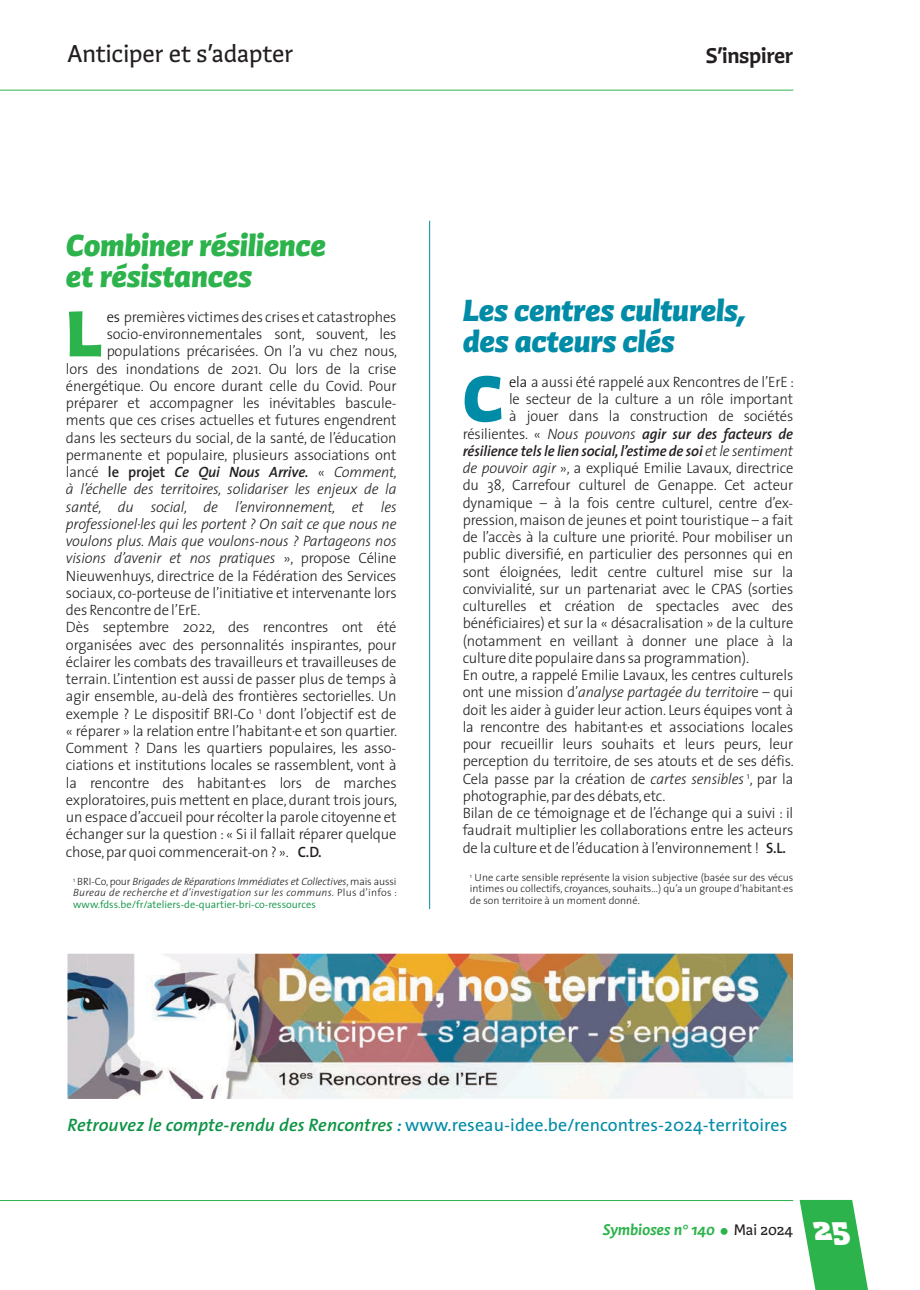
<style>
.page{position:relative;width:920px;height:1290px;background:#fff}
.page>*{position:absolute;margin:0;border:0;box-sizing:border-box;transform-origin:0 0}
.t1{font:900 63.45px "Winco";color:#2cb34b}
.t2{font:900 63.45px "Winco";color:#008ba7}
.t3{font:italic 900 30px/31.5px "Winco";color:#008ba7}
.t4{font:italic 900 30px/31.5px "Winco";color:#2cb34b}
.t5{font:24px "Winco";color:#231f20}
.t6{font:700 21px "Winco";letter-spacing:-.015em;color:#231f20}
.t7{font:18px "The Sans";letter-spacing:.005em;color:#008ba7}
.t8{font:italic 700 15.15px "Winco";color:#2cb34b}
.t9{font:300 15px "The Sans";letter-spacing:-.01em;color:#231f20}
.t10{font:italic 300 15px "The Sans";letter-spacing:-.01em;color:#231f20}
.t11{font:italic 600 15px "The Sans";letter-spacing:-.01em;color:#231f20}
.t12{font:italic 300 10.5px/11.2px "The Sans";letter-spacing:.02em;color:#231f20;text-align:justify}
.t13{font:300 10.5px/11.2px "The Sans";color:#231f20;text-align:justify}
.s1{color:#080505}
.s2{font-weight:300;font-style:normal}
.s3{font-style:normal}
.s4{font-weight:300}
.s5{font-weight:600}
.s6{font-style:normal;color:#0d9344}
.s7{font-style:italic}
.s8{font-weight:600;font-style:italic;color:#0d9344}
.s9{font-weight:600;font-style:italic}
.s10{font-weight:400;font-style:normal;font-size:15px;color:#231f20}
.s11{font-weight:400;font-style:normal;color:#231f20}
.s12{font-weight:900;font-size:33px;color:#fff}
</style>
<div class="page">
<hr style="left:0;top:90px;width:793px;height:1px;background:#2cb34b">
<svg style="left:800px;top:1200px;width:68px;height:90px"></svg>
<hr style="left:0;top:1200px;width:793px;height:1px;background:#2cb34b">
<hr style="left:429px;top:221px;width:1px;height:688px;background:#008ba7">
<img style="left:67px;top:953px;width:726px;height:146px">
<h3 class="t5" style="left:68px;top:44px;width:227px">Anticiper et s’adapter</h3>
<h2 class="t4" style="left:66px;top:232px;width:261px">Combiner résilience et résistances</h2>
<h1 class="t1" style="left:66px;top:297px;width:37px">L</h1>
<p class="t9" style="left:107px;top:311px;width:291px"><span class="s1">es</span> premières victimes des crises et catastrophes</p>
<p class="t9" style="left:107px;top:328px;width:291px">socio-environnementales sont, souvent, les</p>
<p class="t9" style="left:107px;top:345px;width:292px">populations précarisées. On l’a vu chez nous,</p>
<p class="t9" style="left:66px;top:363px;width:332px">lors des inondations de 2021. Ou lors de la crise</p>
<p class="t9" style="left:66px;top:380px;width:332px">énergétique. Ou encore durant celle du Covid. Pour</p>
<p class="t9" style="left:66px;top:397px;width:332px">préparer et accompagner les inévitables bascule-</p>
<p class="t9" style="left:66px;top:414px;width:332px">ments que ces crises actuelles et futures engendrent</p>
<p class="t9" style="left:66px;top:432px;width:332px">dans les secteurs du social, de la santé, de l’éducation</p>
<p class="t9" style="left:66px;top:449px;width:332px">permanente et populaire, plusieurs associations ont</p>
<p class="t11" style="left:66px;top:466px;width:333px"><span class="s2">lancé</span> <span class="s3">le projet</span> Ce Qui Nous Arrive. <span class="s2">«</span> <span class="s4">Comment,</span></p>
<p class="t10" style="left:66px;top:483px;width:332px">à l’échelle des territoires, solidariser les enjeux de la</p>
<p class="t10" style="left:66px;top:501px;width:332px">santé, du social, de l’environnement, et les</p>
<p class="t10" style="left:66px;top:518px;width:332px">professionel·les qui les portent ? On sait ce que nous ne</p>
<p class="t10" style="left:66px;top:535px;width:332px">voulons plus. Mais que voulons-nous ? Partageons nos</p>
<p class="t10" style="left:66px;top:552px;width:332px">visions d’avenir et nos pratiques <span class="s3">», propose Céline</span></p>
<p class="t9" style="left:66px;top:570px;width:332px">Nieuwenhuys, directrice de la Fédération des Services</p>
<p class="t9" style="left:66px;top:587px;width:332px">sociaux, co-porteuse de l’initiative et intervenante lors</p>
<p class="t9" style="left:66px;top:604px;width:136px">des Rencontre de l’ErE.</p>
<p class="t9" style="left:66px;top:621px;width:332px">Dès septembre 2022, des rencontres ont été</p>
<p class="t9" style="left:66px;top:639px;width:332px">organisées avec des personnalités inspirantes, pour</p>
<p class="t9" style="left:66px;top:656px;width:332px">éclairer les combats des travailleurs et travailleuses de</p>
<p class="t9" style="left:66px;top:673px;width:332px">terrain. L’intention est aussi de passer plus de temps à</p>
<p class="t9" style="left:66px;top:690px;width:332px">agir ensemble, au-delà des frontières sectorielles. Un</p>
<p class="t9" style="left:66px;top:708px;width:332px">exemple ? Le dispositif BRI-Co <sup>1</sup> dont l’objectif est de</p>
<p class="t9" style="left:66px;top:725px;width:333px">« réparer » la relation entre l’habitant·e et son quartier.</p>
<p class="t9" style="left:66px;top:742px;width:332px">Comment ? Dans les quartiers populaires, les asso-</p>
<p class="t9" style="left:66px;top:759px;width:332px">ciations et institutions locales se rassemblent, vont à</p>
<p class="t9" style="left:66px;top:777px;width:332px">la rencontre des habitant·es lors de marches</p>
<p class="t9" style="left:66px;top:794px;width:333px">exploratoires, puis mettent en place, durant trois jours,</p>
<p class="t9" style="left:66px;top:811px;width:332px">un espace d’accueil pour récolter la parole citoyenne et</p>
<p class="t9" style="left:66px;top:828px;width:332px">échanger sur la question : « Si il fallait réparer quelque</p>
<p class="t9" style="left:66px;top:846px;width:257px">chose, par quoi commencerait-on ? ». <span class="s5">C.D.</span></p>
<p class="t12" style="left:73px;top:877px;width:325px"><sup>1</sup> <span class="s3">BRI-Co, pour</span> Brigades de Réparations Immédiates et Collectives<span class="s3">, mais aussi </span>Bureau de recherche et d’investigation sur les communs. <span class="s3">Plus d’infos : </span><span class="s6">www.fdss.be/fr/ateliers-de-quartier-bri-co-ressources</span></p>
<h3 class="t6" style="left:706px;top:47px;width:89px">S’inspirer</h3>
<h2 class="t3" style="left:463px;top:297px;width:285px">Les centres culturels, des acteurs clés</h2>
<h1 class="t2" style="left:463px;top:362px;width:42px">C</h1>
<p class="t9" style="left:509px;top:376px;width:287px"><span class="s1">ela</span> a aussi été rappelé aux Rencontres de l’ErE :</p>
<p class="t9" style="left:509px;top:393px;width:286px">le secteur de la culture a un rôle important</p>
<p class="t9" style="left:509px;top:410px;width:286px">à jouer dans la construction de sociétés</p>
<p class="t11" style="left:463px;top:428px;width:332px"><span class="s2">résilientes. «</span> <span class="s4">Nous pouvons</span> agir sur des facteurs de</p>
<p class="t11" style="left:463px;top:445px;width:332px">résilience tels le lien social, l’estime de soi <span class="s4">et le sentiment</span></p>
<p class="t9" style="left:463px;top:462px;width:332px"><span class="s7">de pouvoir agir</span> », a expliqué Emilie Lavaux, directrice</p>
<p class="t9" style="left:463px;top:479px;width:332px">du 38, Carrefour culturel de Genappe. Cet acteur</p>
<p class="t9" style="left:463px;top:497px;width:332px">dynamique – à la fois centre culturel, centre d’ex-</p>
<p class="t9" style="left:463px;top:514px;width:332px">pression, maison de jeunes et point touristique – a fait</p>
<p class="t9" style="left:463px;top:531px;width:332px">de l’accès à la culture une priorité. Pour mobiliser un</p>
<p class="t9" style="left:463px;top:548px;width:332px">public diversifié, en particulier des personnes qui en</p>
<p class="t9" style="left:463px;top:566px;width:332px">sont éloignées, ledit centre culturel mise sur la</p>
<p class="t9" style="left:463px;top:583px;width:332px">convivialité, sur un partenariat avec le CPAS (sorties</p>
<p class="t9" style="left:463px;top:600px;width:332px">culturelles et création de spectacles avec des</p>
<p class="t9" style="left:463px;top:617px;width:332px">bénéficiaires) et sur la « désacralisation » de la culture</p>
<p class="t9" style="left:463px;top:635px;width:332px">(notamment en veillant à donner une place à la</p>
<p class="t9" style="left:463px;top:652px;width:288px">culture dite populaire dans sa programmation).</p>
<p class="t9" style="left:463px;top:669px;width:332px">En outre, a rappelé Emilie Lavaux, les centres culturels</p>
<p class="t10" style="left:463px;top:686px;width:332px"><span class="s3">ont une mission d’</span>analyse partagée du territoir<span class="s3">e – qui</span></p>
<p class="t9" style="left:463px;top:704px;width:332px">doit les aider à guider leur action. Leurs équipes vont à</p>
<p class="t9" style="left:463px;top:721px;width:332px">la rencontre des habitant·es et associations locales</p>
<p class="t9" style="left:463px;top:738px;width:332px">pour recueillir leurs souhaits et leurs peurs, leur</p>
<p class="t9" style="left:463px;top:755px;width:333px">perception du territoire, de ses atouts et de ses défis.</p>
<p class="t9" style="left:463px;top:773px;width:332px">Cela passe par la création de <span class="s7">cartes sensibles</span> <sup>1</sup>, par la</p>
<p class="t9" style="left:463px;top:790px;width:204px">photographie, par des débats, etc.</p>
<p class="t9" style="left:463px;top:807px;width:332px">Bilan de ce témoignage et de l’échange qui a suivi : il</p>
<p class="t9" style="left:463px;top:824px;width:332px">faudrait multiplier les collaborations entre les acteurs</p>
<p class="t9" style="left:463px;top:842px;width:325px">de la culture et de l’éducation à l’environnement ! <span class="s5">S.L.</span></p>
<p class="t13" style="left:470px;top:873px;width:325px"><sup>1</sup> Une carte sensible représente la vision subjective (basée sur des vécus intimes ou collectifs, croyances, souhaits…) qu’a un groupe d’habitant·es de son territoire à un moment donné.</p>
<p class="t7" style="left:67px;top:1118px;width:721px"><span class="s8">Retrouvez le compte-rendu des Rencontres</span> <span class="s9">:</span> www.reseau-idee.be/rencontres-2024-territoires</p>
<p class="t8" style="left:603px;top:1224px;width:250px">Symbioses n° 140 <span class="s10">Mai</span> <span class="s11">2024</span> <span class="s12">25</span></p>
</div>
